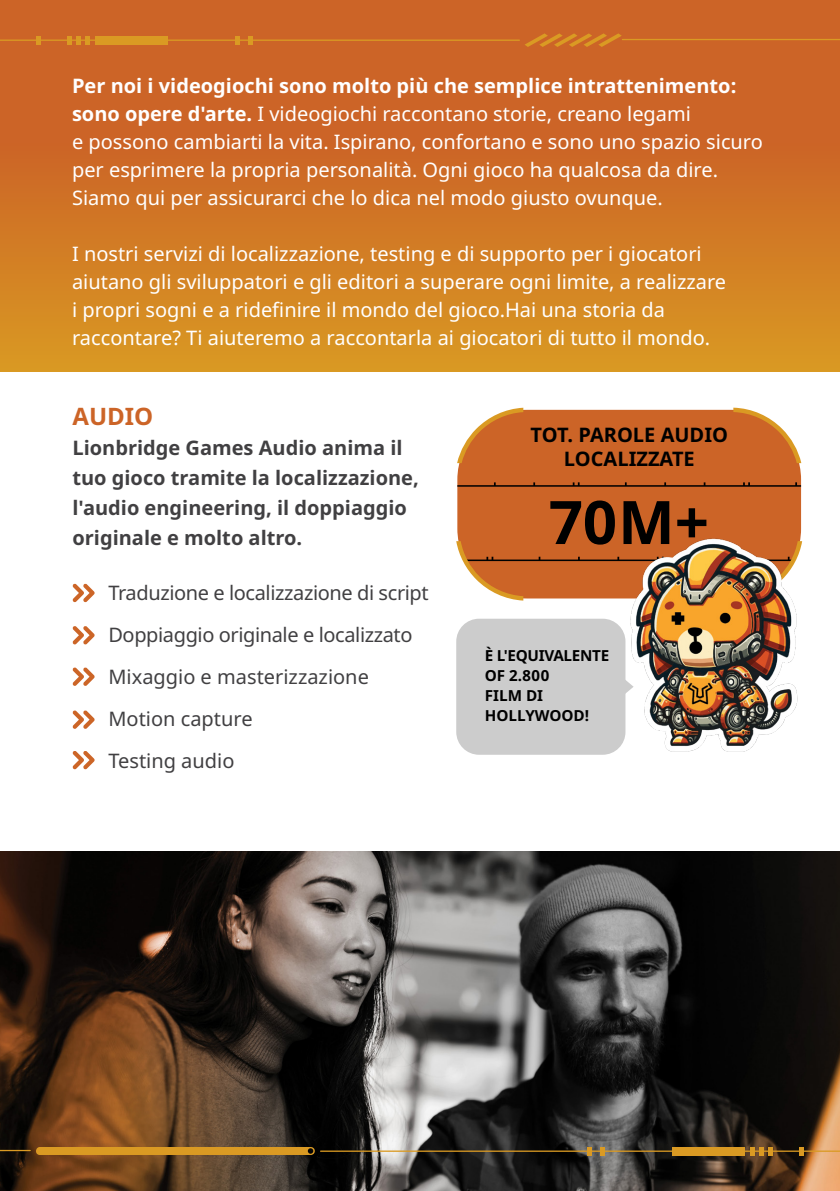
<style>
.page{position:relative;width:840px;height:1191px;background:#fff}
.page>*{position:absolute;margin:0;border:0;box-sizing:border-box;transform-origin:0 0}
.t1{font:700 60px "Noto Sans";color:#000}
.t2{font:700 24px "Noto Sans";color:#cc6427}
.t3{font:20px/28px "Noto Sans";color:#fff}
.t4{font:20px/42px "Noto Sans";letter-spacing:-.02em;color:#414042}
.t5{font:700 20px/30px "Noto Sans";color:#414042}
.t6{font:700 20px/24px "Noto Sans";color:#000;text-align:center}
.t7{font:700 15.2px/20px "Noto Sans";color:#000}
.s1{font-weight:700}
</style>
<div class="page">
<img style="left:0;top:851px;width:840px;height:340px">
<div style="left:0;top:0;width:840px;height:372px;background:#cc6427"></div>
<div style="left:0;top:143px;width:840px;height:229px;background:linear-gradient(to bottom,#cc6426,#d99923)"></div>
<div style="left:36px;top:1147px;width:279px;height:8px;background:#da9a23"></div>
<div style="left:671px;top:1147px;width:73px;height:8px;background:#da9a23"></div>
<div style="left:749px;top:1147px;width:5px;height:8px;background:#da9a23"></div>
<div style="left:768px;top:1147px;width:5px;height:8px;background:#da9a23"></div>
<svg style="left:759px;top:1147px;width:4px;height:8px"></svg>
<div style="left:799px;top:1147px;width:5px;height:8px;background:#da9a23"></div>
<div style="left:599px;top:1147px;width:5px;height:8px;background:#da9a23"></div>
<svg style="left:587px;top:1147px;width:4px;height:8px"></svg>
<hr style="left:320px;top:1150px;width:520px;height:2px;background:#da9a23">
<hr style="left:0;top:1150px;width:30px;height:1px;background:#da9a23">
<svg style="left:525px;top:33px;width:96px;height:14px"></svg>
<div style="left:95px;top:36px;width:73px;height:8px;background:#da9a23"></div>
<svg style="left:86px;top:36px;width:4px;height:8px"></svg>
<div style="left:67px;top:36px;width:5px;height:8px;background:#da9a23"></div>
<div style="left:76px;top:36px;width:5px;height:8px;background:#da9a23"></div>
<div style="left:36px;top:36px;width:5px;height:8px;background:#da9a23"></div>
<div style="left:235px;top:36px;width:5px;height:8px;background:#da9a23"></div>
<div style="left:248px;top:36px;width:5px;height:8px;background:#da9a23"></div>
<hr style="left:0;top:40px;width:519px;height:1px;background:#da9a23">
<hr style="left:622px;top:39px;width:218px;height:1px;background:#da9a23">
<svg style="left:72px;top:584px;width:23px;height:18px"></svg>
<svg style="left:72px;top:626px;width:23px;height:18px"></svg>
<svg style="left:72px;top:667px;width:23px;height:19px"></svg>
<svg style="left:72px;top:710px;width:23px;height:19px"></svg>
<svg style="left:72px;top:751px;width:23px;height:18px"></svg>
<svg style="left:456px;top:408px;width:346px;height:193px;background:#cd6e35"></svg>
<img style="left:626px;top:536px;width:177px;height:216px">
<div style="left:456px;top:619px;width:169px;height:136px;background:#ccc;border-radius:23px"></div>
<svg style="left:625px;top:673px;width:8px;height:27px"></svg>
<p class="t3" style="left:72px;top:72px;width:692px"><span class="s1">Per noi i videogiochi sono molto più che semplice intrattenimento: sono opere d'arte.</span> I videogiochi raccontano storie, creano legami<br>e possono cambiarti la vita. Ispirano, confortano e sono uno spazio sicuro per esprimere la propria personalità. Ogni gioco ha qualcosa da dire.<br>Siamo qui per assicurarci che lo dica nel modo giusto ovunque.</p>
<p class="t3" style="left:72px;top:240px;width:655px">I nostri servizi di localizzazione, testing e di supporto per i giocatori aiutano gli sviluppatori e gli editori a superare ogni limite, a realizzare i propri sogni e a ridefinire il mondo del gioco.Hai una storia da raccontare? Ti aiuteremo a raccontarla ai giocatori di tutto il mondo.</p>
<p class="t2" style="left:72px;top:403px;width:82px">AUDIO</p>
<p class="t5" style="left:72px;top:433px;width:348px">Lionbridge Games Audio anima il tuo gioco tramite la localizzazione, l'audio engineering, il doppiaggio originale e molto altro.</p>
<p class="t4" style="left:108px;top:572px;width:322px">Traduzione e localizzazione di script<br>Doppiaggio originale e localizzato<br>Mixaggio e masterizzazione<br>Motion capture<br>Testing audio</p>
<p class="t6" style="left:530px;top:423px;width:199px">TOT. PAROLE AUDIO<br>LOCALIZZATE</p>
<h1 class="t1" style="left:549px;top:488px;width:161px">70M+</h1>
<p class="t7" style="left:485px;top:646px;width:126px">È L'EQUIVALENTE<br>OF 2.800<br>FILM DI<br>HOLLYWOOD!</p>
</div>
